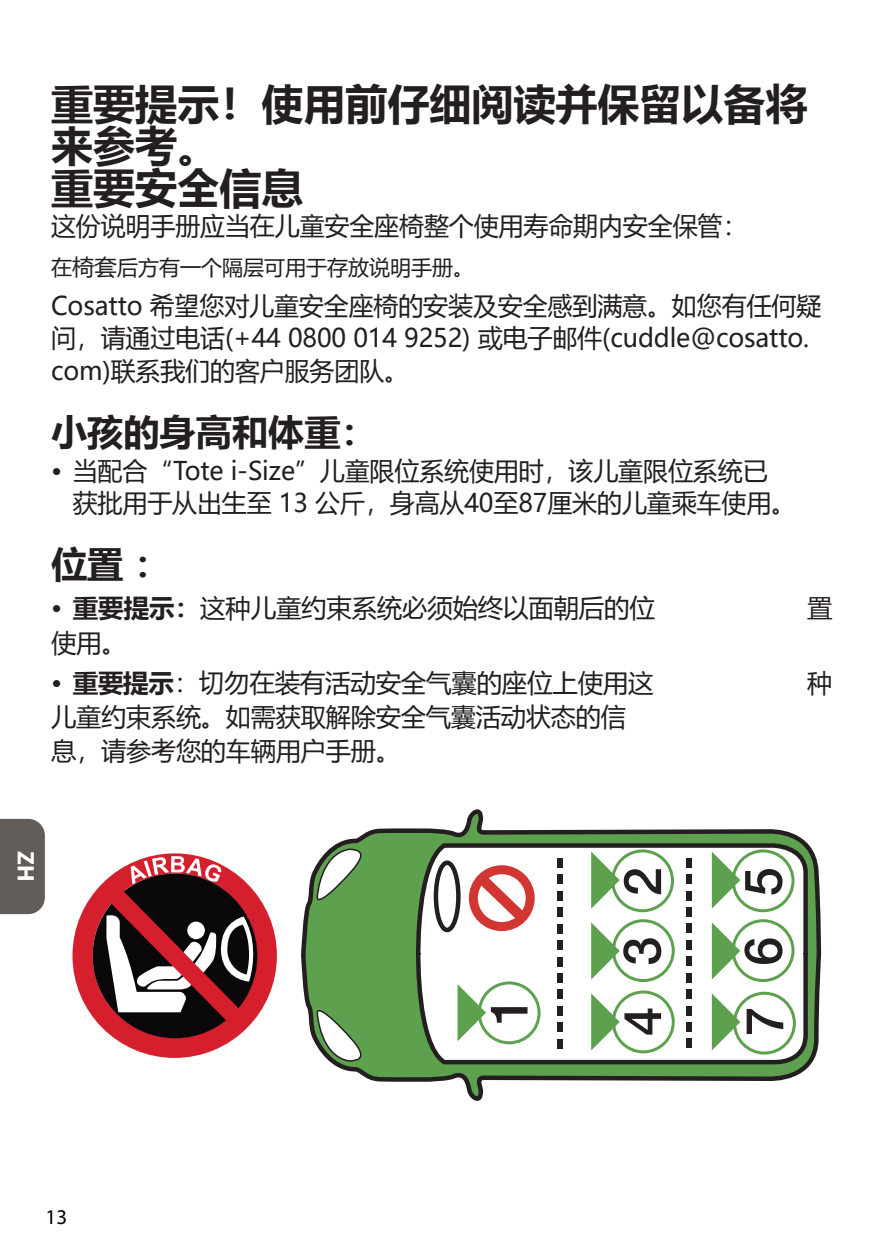
<style>
.page{position:relative;width:893px;height:1259px;background:#fff}
.page>*{position:absolute;margin:0;border:0;box-sizing:border-box;transform-origin:0 0}
.t1{font:500 52.2px "Helvetica Neue";color:#231f20}
.t2{font:700 42px/42px "Microsoft Ya Hei";color:#231f20}
.t3{font:700 36.3px "Microsoft Ya Hei";color:#231f20}
.t4{font:25.5px/32.7px "Microsoft Ya Hei";letter-spacing:-.005em;color:#231f20}
.t5{font:700 24px "Myriad Pro";color:#fff}
.t6{font:21px "Microsoft Ya Hei";color:#231f20}
.t7{font:21px "Myriad Pro";color:#000}
.s1{font-size:22.5px}
.s2{font-weight:700}
</style>
<div class="page">
<svg style="left:301px;top:809px;width:520px;height:292px"></svg>
<svg style="left:414px;top:841px;width:396px;height:225px"></svg>
<svg style="left:315px;top:847px;width:53px;height:61px"></svg>
<svg style="left:315px;top:1002px;width:53px;height:60px"></svg>
<svg style="left:476px;top:848px;width:321px;height:208px"></svg>
<svg style="left:467px;top:863px;width:70px;height:69px"></svg>
<div style="left:434px;top:860px;width:27px;height:72px;border:4px solid #231f20;border-radius:50%"></div>
<div style="left:557px;top:891px;width:6px;height:9px;background:#231f20"></div>
<div style="left:557px;top:874px;width:6px;height:10px;background:#231f20"></div>
<div style="left:557px;top:858px;width:6px;height:9px;background:#231f20"></div>
<div style="left:557px;top:940px;width:6px;height:9px;background:#231f20"></div>
<div style="left:557px;top:924px;width:6px;height:9px;background:#231f20"></div>
<div style="left:557px;top:907px;width:6px;height:10px;background:#231f20"></div>
<div style="left:557px;top:989px;width:6px;height:10px;background:#231f20"></div>
<div style="left:557px;top:973px;width:6px;height:9px;background:#231f20"></div>
<div style="left:557px;top:957px;width:6px;height:9px;background:#231f20"></div>
<div style="left:557px;top:1039px;width:6px;height:9px;background:#231f20"></div>
<div style="left:557px;top:1022px;width:6px;height:9px;background:#231f20"></div>
<div style="left:557px;top:1006px;width:6px;height:9px;background:#231f20"></div>
<div style="left:686px;top:891px;width:6px;height:9px;background:#231f20"></div>
<div style="left:686px;top:874px;width:6px;height:9px;background:#231f20"></div>
<div style="left:686px;top:858px;width:6px;height:9px;background:#231f20"></div>
<div style="left:686px;top:940px;width:6px;height:9px;background:#231f20"></div>
<div style="left:686px;top:924px;width:6px;height:9px;background:#231f20"></div>
<div style="left:686px;top:907px;width:6px;height:9px;background:#231f20"></div>
<div style="left:686px;top:989px;width:6px;height:9px;background:#231f20"></div>
<div style="left:686px;top:973px;width:6px;height:9px;background:#231f20"></div>
<div style="left:686px;top:957px;width:6px;height:9px;background:#231f20"></div>
<div style="left:686px;top:1039px;width:6px;height:9px;background:#231f20"></div>
<div style="left:686px;top:1022px;width:6px;height:9px;background:#231f20"></div>
<div style="left:686px;top:1006px;width:6px;height:9px;background:#231f20"></div>
<div style="left:732px;top:919px;width:62px;height:63px;border:3px solid #5da14f;border-radius:50%"></div>
<svg style="left:458px;top:984px;width:28px;height:57px"></svg>
<svg style="left:591px;top:993px;width:29px;height:57px"></svg>
<svg style="left:591px;top:922px;width:29px;height:57px"></svg>
<svg style="left:591px;top:851px;width:29px;height:57px"></svg>
<svg style="left:712px;top:993px;width:28px;height:57px"></svg>
<svg style="left:712px;top:922px;width:28px;height:57px"></svg>
<svg style="left:712px;top:851px;width:28px;height:57px"></svg>
<div style="left:72px;top:853px;width:205px;height:205px;background:#d61f2c;border-radius:50%"></div>
<div style="left:93px;top:873px;width:164px;height:165px;background:#0a070a;border-radius:50%"></div>
<svg style="left:106px;top:856px;width:150px;height:169px"></svg>
<div style="left:0;top:819px;width:45px;height:95px;background:#635d59"></div>
<p class="t2" style="left:51px;top:81px;width:757px">重要提示！使用前仔细阅读并保留以备将来参考。</p>
<p class="t2" style="left:51px;top:165px;width:253px">重要安全信息</p>
<p class="t4" style="left:51px;top:209px;width:698px">这份说明手册应当在儿童安全座椅整个使用寿命期内安全保管：</p>
<p class="t6" style="left:51px;top:253px;width:425px">在<span class="s1">椅套</span>后方有一个隔层可用于存放说明手册。</p>
<p class="t4" style="left:51px;top:288px;width:772px">Cosatto 希望您对儿童安全座椅的安装及安全感到满意。如您有任何疑问，请通过电话(+44 0800 014 9252) 或电子邮件(cuddle@cosatto. com)联系我们的客户服务团队。</p>
<p class="t3" style="left:51px;top:407px;width:327px">小孩的身高和体重：</p>
<p class="t4" style="left:73px;top:453px;width:725px;text-indent:-22px"><span class="s2">•</span> 当配合“Tote i-Size”儿童限位系统使用时，该儿童限位系统已获批用于从出生至 13 公斤，身高从40至87厘米的儿童乘车使用。</p>
<p class="t3" style="left:51px;top:539px;width:121px">位置：</p>
<p class="t4" style="left:51px;top:591px;width:605px"><span class="s2">• 重要提示：</span>这种儿童约束系统必须始终以面朝后的位</p>
<p class="t4" style="left:807px;top:591px;width:27px">置</p>
<p class="t4" style="left:51px;top:625px;width:77px">使用。</p>
<p class="t4" style="left:51px;top:665px;width:604px"><span class="s2">• 重要提示</span>：切勿在装有活动安全气囊的座位上使用这</p>
<p class="t4" style="left:807px;top:665px;width:27px">种</p>
<p class="t4" style="left:51px;top:699px;width:577px;line-height:34.5px">儿童约束系统。如需获取解除安全气囊活动状态的信息，请参考您的车辆用户手册。</p>
<p class="t5" style="left:42px;top:851px;width:32px;rotate:90deg">ZH</p>
<p class="t1" style="left:467px;top:1025px;width:31px;rotate:-90deg">1</p>
<p class="t1" style="left:601px;top:896px;width:31px;rotate:-90deg">2</p>
<p class="t1" style="left:721px;top:896px;width:31px;rotate:-90deg">5</p>
<p class="t1" style="left:600px;top:965px;width:31px;rotate:-90deg">3</p>
<p class="t1" style="left:721px;top:965px;width:31px;rotate:-90deg">6</p>
<p class="t1" style="left:601px;top:1035px;width:31px;rotate:-90deg">4</p>
<p class="t1" style="left:723px;top:1035px;width:31px;rotate:-90deg">7</p>
<p class="t7" style="left:46px;top:1203px;width:23px">13</p>
</div>
